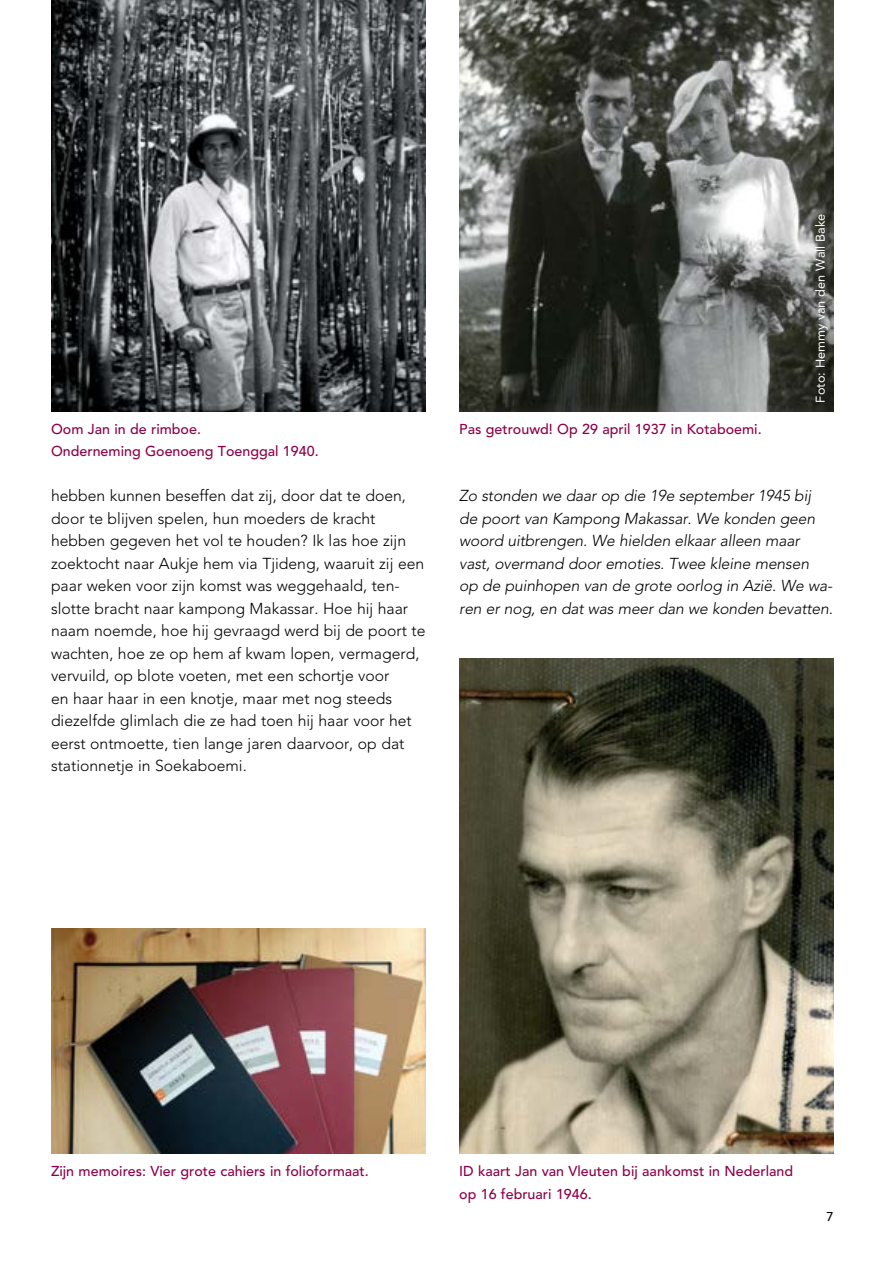
<style>
.page{position:relative;width:893px;height:1263px;background:#fff}
.page>*{position:absolute;margin:0;border:0;box-sizing:border-box;transform-origin:0 0}
.SVB_Body{font:300 15.75px/22.5px "Avenir LT Std";color:#000}
.SVB_Body-2{font:italic 300 15.75px/22.5px "Avenir LT Std";letter-spacing:-.01em;color:#000}
.t1{font:500 14.25px/22.5px "Avenir LT Std";color:#8e0048}
.t2{font:12.75px "Avenir LT Std";color:#fff}
.t3{font:500 12.75px "Avenir LT Std";color:#000}
</style>
<div class="page">
<img style="left:51px;top:0;width:375px;height:411px">
<img style="left:459px;top:0;width:374px;height:411px">
<img style="left:51px;top:929px;width:375px;height:225px">
<img style="left:459px;top:659px;width:374px;height:495px">
<p class="t1" style="left:51px;top:418px;width:151px">Oom Jan in de rimboe.</p>
<p class="t1" style="left:459px;top:418px;width:304px">Pas getrouwd! Op 29 april 1937 in Kotaboemi.</p>
<p class="t1" style="left:51px;top:440px;width:269px">Onderneming Goenoeng Toenggal 1940.</p>
<p class="t2" style="left:813px;top:403px;width:190px;rotate:-90deg">Foto: Hemmy van den Wall Bake</p>
<p class="SVB_Body" style="left:51px;top:484px;width:376px">hebben kunnen beseffen dat zij, door dat te doen, door te blijven spelen, hun moeders de kracht hebben gegeven het vol te houden? Ik las hoe zijn zoektocht naar Aukje hem via Tjideng, waaruit zij een paar weken voor zijn komst was weggehaald, ten&shy;slotte bracht naar kampong Makassar. Hoe hij haar naam noemde, hoe hij gevraagd werd bij de poort te wachten, hoe ze op hem af kwam lopen, vermagerd, vervuild, op blote voeten, met een schortje voor<br>en haar haar in een knotje, maar met nog steeds diezelfde glimlach die ze had toen hij haar voor het eerst ontmoette, tien lange jaren daarvoor, op dat stationnetje in Soekaboemi.</p>
<p class="SVB_Body-2" style="left:459px;top:485px;width:357px">Zo stonden we daar op die 19e september 1945 bij de poort van Kampong Makassar. We konden geen woord uitbrengen. We hielden elkaar alleen maar vast, overmand door emoties. Twee kleine mensen</p>
<p class="SVB_Body-2" style="left:459px;top:575px;width:375px">op de puinhopen van de grote oorlog in Azië. We wa&shy;ren er nog, en dat was meer dan we konden bevatten.</p>
<p class="t1" style="left:51px;top:1160px;width:319px">Zijn memoires: Vier grote cahiers in folioformaat.</p>
<p class="t1" style="left:459px;top:1160px;width:335px">ID kaart Jan van Vleuten bij aankomst in Nederland op 16 februari 1946.</p>
<p class="t3" style="left:826px;top:1209px;width:9px">7</p>
</div>
